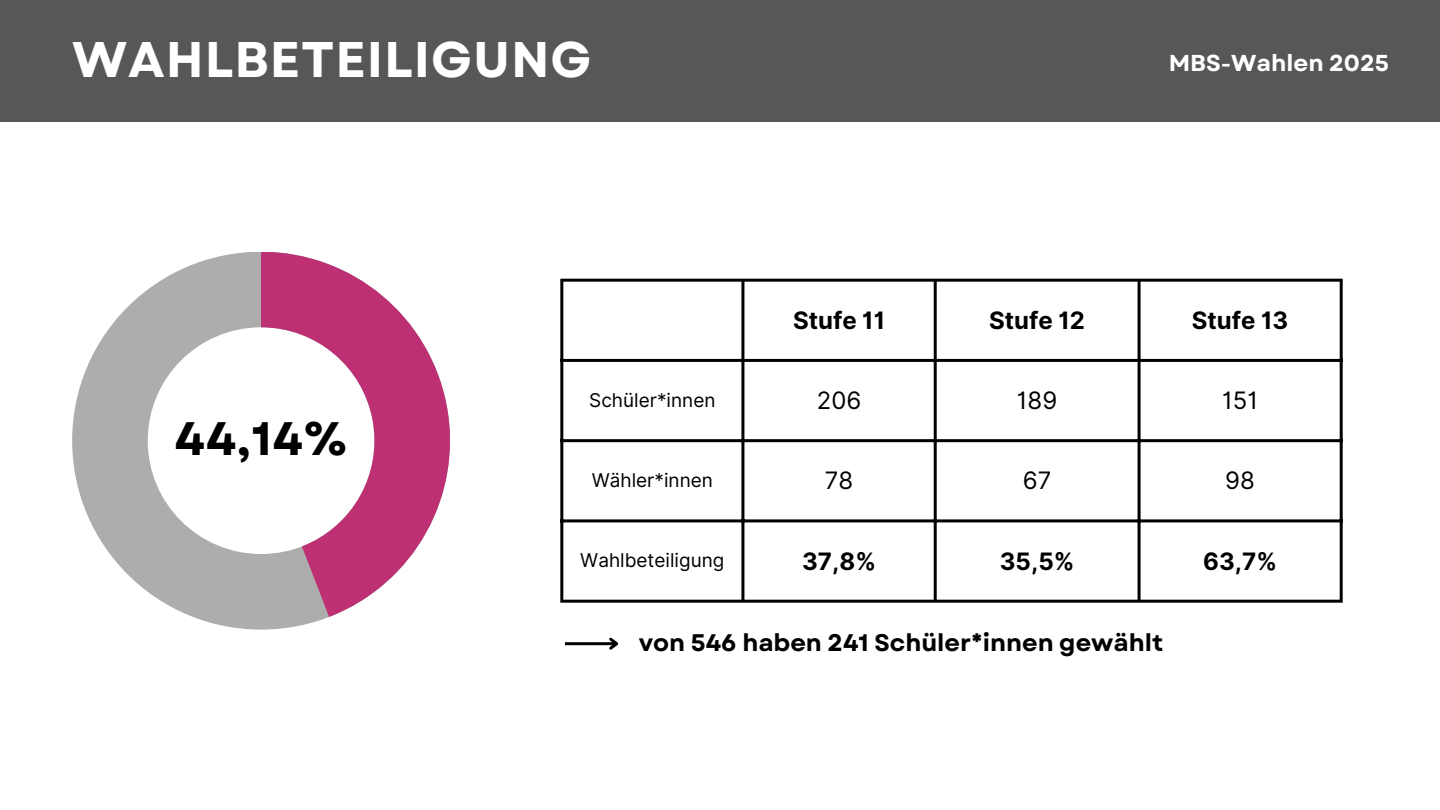
<style>
.page{position:relative;width:1440px;height:810px;background:#fff}
.page>*{position:absolute;margin:0;border:0;box-sizing:border-box;transform-origin:0 0}
.t1{font:700 50px "Garet";letter-spacing:.02em;color:#fff}
.t2{font:700 46.9px "Garet";color:#000}
.t3{font:700 24px "Inter";color:#000}
.t4{font:700 24px "Garet";color:#000}
.t5{font:24px "Inter";color:#000}
.t6{font:700 23px "Garet";color:#fff}
.t7{font:19px "Inter";color:#000}
</style>
<div class="page">
<div style="left:0;top:0;width:1440px;height:122px;background:#575757"></div>
<svg style="left:72px;top:252px;width:257px;height:378px"></svg>
<svg style="left:261px;top:252px;width:189px;height:365px"></svg>
<hr style="left:560px;top:282px;width:3px;height:318px;background:#000">
<hr style="left:741px;top:282px;width:3px;height:318px;background:#000">
<hr style="left:934px;top:282px;width:3px;height:318px;background:#000">
<hr style="left:1138px;top:282px;width:3px;height:318px;background:#000">
<hr style="left:1340px;top:282px;width:3px;height:318px;background:#000">
<hr style="left:560px;top:279px;width:783px;height:3px;background:#000">
<hr style="left:560px;top:359px;width:783px;height:3px;background:#000">
<hr style="left:560px;top:439px;width:783px;height:3px;background:#000">
<hr style="left:560px;top:519px;width:783px;height:3px;background:#000">
<hr style="left:560px;top:600px;width:783px;height:3px;background:#000">
<hr style="left:565px;top:642px;width:52px;height:3px;background:#000">
<svg style="left:606px;top:637px;width:13px;height:13px"></svg>
<p class="t1" style="left:72px;top:23px;width:521px">WAHLBETEILIGUNG</p>
<h1 class="t1" style="left:72px;top:29px;width:283px">STATISTIC</h1>
<p class="t6" style="left:1169px;top:47px;width:222px">MBS-Wahlen 2025</p>
<h1 class="t3" style="left:793px;top:306px;width:93px">Stufe 11</h1>
<p class="t3" style="left:989px;top:306px;width:97px">Stufe 12</p>
<p class="t3" style="left:1192px;top:306px;width:98px">Stufe 13</p>
<p class="t2" style="left:175px;top:405px;width:174px">44,14%</p>
<p class="t7" style="left:589px;top:389px;width:128px">Schüler*innen</p>
<h1 class="t5" style="left:817px;top:386px;width:46px">206</h1>
<p class="t5" style="left:1017px;top:386px;width:42px">189</p>
<p class="t5" style="left:1222px;top:386px;width:37px">151</p>
<p class="t7" style="left:592px;top:469px;width:123px">Wähler*innen</p>
<p class="t5" style="left:825px;top:466px;width:30px">78</p>
<p class="t5" style="left:1023px;top:466px;width:30px">67</p>
<p class="t5" style="left:1225px;top:466px;width:31px">98</p>
<p class="t7" style="left:580px;top:549px;width:146px">Wahlbeteiligung</p>
<p class="t3" style="left:802px;top:547px;width:75px">37,8%</p>
<p class="t3" style="left:1000px;top:547px;width:76px">35,5%</p>
<p class="t3" style="left:1203px;top:547px;width:75px">63,7%</p>
<p class="t4" style="left:639px;top:626px;width:526px">von 546 haben 241 Schüler*innen gewählt</p>
</div>
